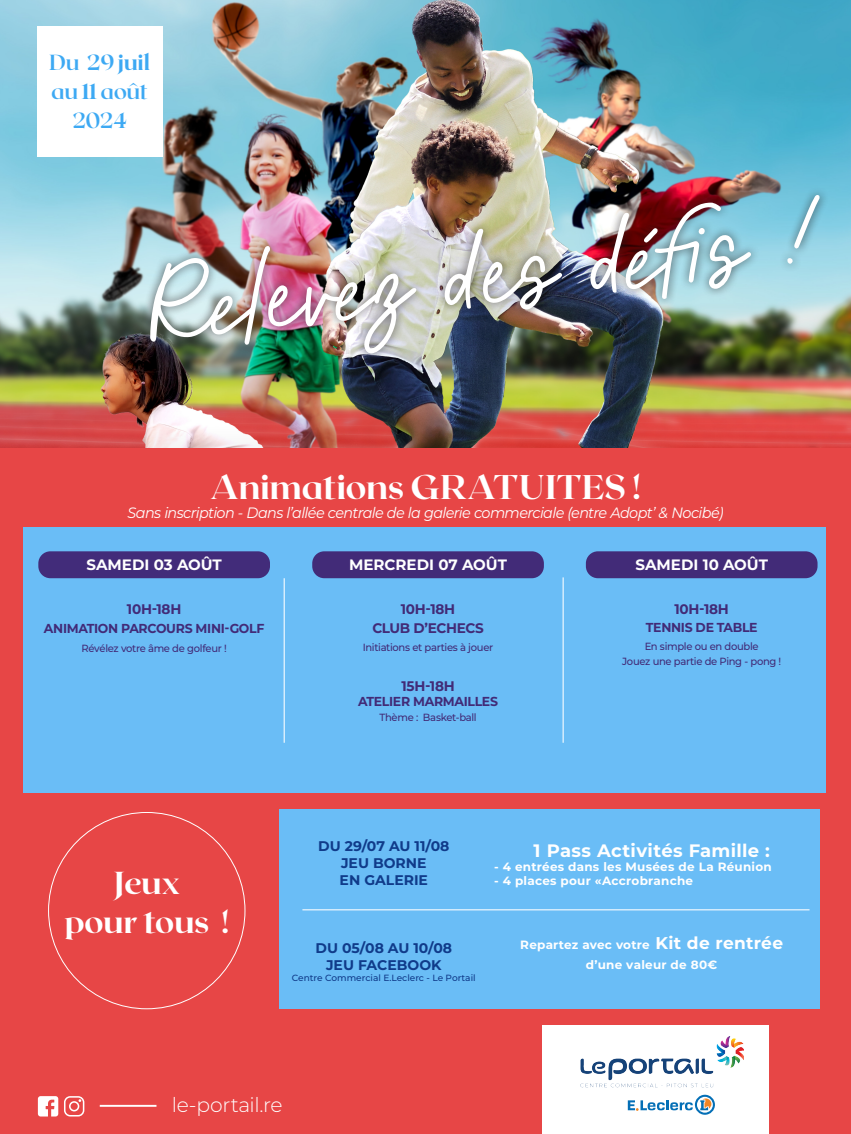
<style>
.page{position:relative;width:851px;height:1134px;background:#fff}
.page>*{position:absolute;margin:0;border:0;box-sizing:border-box;transform-origin:0 0}
.t1{font:123.8px "Meritocracy";color:#fff}
.t2{font:800 34.2px "Roxborough CF";letter-spacing:-.015em;color:#fff}
.t3{font:800 31.7px "Roxborough CF";letter-spacing:-.02em;color:#fff}
.t4{font:700 21.8px/28.8px "Roxborough CF";letter-spacing:-.025em;color:#3da9f3}
.t5{font:300 20.3px "Montserrat";letter-spacing:-.015em;color:#fff}
.t6{font:700 18px "Montserrat";letter-spacing:.015em;color:#fff}
.t7{font:italic 15px "Montserrat";letter-spacing:-.04em;color:#fff;scale:.96 1}
.t8{font:700 15px "Montserrat";color:#fff}
.t9{font:700 14px "Montserrat";color:#103b8a}
.t10{font:700 13.9px/19px "Montserrat";letter-spacing:-.02em;color:#422b77;text-align:center}
.t11{font:700 13.9px "Montserrat";letter-spacing:-.02em;color:#422b78}
.t12{font:700 13px "Montserrat";letter-spacing:-.025em;color:#422b77;scale:.96 1}
.t13{font:700 13px "Montserrat";letter-spacing:-.025em;color:#422b78;scale:.96 1}
.t14{font:700 12px "Montserrat";letter-spacing:.02em;color:#fff}
.t15{font:500 10.4px "Montserrat";letter-spacing:-.03em;color:#422b77;scale:.96 1}
.t16{font:500 10.4px "Montserrat";letter-spacing:-.03em;color:#422b78;scale:.96 1}
.t17{font:500 9px "Montserrat";color:#103b8a}
.s1{font-weight:800}
.s2{font-size:17px}
</style>
<div class="page">
<div style="left:0;top:0;width:850px;height:1134px;background:#e74646"></div>
<img style="left:0;top:0;width:850px;height:447px">
<div style="left:23px;top:527px;width:802px;height:266px;background:#6abdf6"></div>
<hr style="left:100px;top:1105px;width:56px;height:2px;background:#fff">
<svg style="left:64px;top:1096px;width:20px;height:20px"></svg>
<svg style="left:38px;top:1096px;width:20px;height:20px"></svg>
<div style="left:542px;top:1026px;width:226px;height:108px;background:#fff"></div>
<svg style="left:627px;top:1095px;width:87px;height:20px"></svg>
<img style="left:580px;top:1037px;width:163px;height:50px">
<div style="left:38px;top:551px;width:232px;height:27px;background:#422c7a;border-radius:12px"></div>
<div style="left:312px;top:551px;width:232px;height:27px;background:#422b78;border-radius:12px"></div>
<div style="left:141px;top:186px;width:687px;height:177px;background:#231f20;opacity:.75"></div>
<div style="left:37px;top:26px;width:125px;height:131px;background:#fff"></div>
<div style="left:585px;top:551px;width:232px;height:27px;background:#422b78;border-radius:12px"></div>
<hr style="left:283px;top:578px;width:2px;height:165px;background:#fff">
<hr style="left:562px;top:577px;width:1px;height:166px;background:#fff">
<div style="left:279px;top:809px;width:540px;height:200px;background:#6abdf6"></div>
<hr style="left:302px;top:909px;width:507px;height:1px;background:#fff">
<p class="t4" style="left:49px;top:48px;width:102px">Du <span class="s1">29 juil </span>au <span class="s1">11</span> août</p>
<p class="t4" style="left:72px;top:105px;width:56px">2024</p>
<p class="t1" style="left:141px;top:222px;width:680px;rotate:-6deg">Relevez des défis !</p>
<p class="t2" style="left:210px;top:465px;width:432px">Animations GRATUITES !</p>
<p class="t7" style="left:127px;top:503px;width:622px">Sans inscription - Dans l’allée centrale de la galerie commerciale (entre Adopt’ &amp; Nocibé)</p>
<p class="t8" style="left:86px;top:554px;width:137px">SAMEDI 03 AOÛT</p>
<p class="t8" style="left:349px;top:554px;width:159px">MERCREDI 07 AOÛT</p>
<p class="t11" style="left:127px;top:599px;width:56px">10H-18H</p>
<p class="t13" style="left:44px;top:619px;width:231px">ANIMATION PARCOURS MINI-GOLF</p>
<p class="t16" style="left:81px;top:641px;width:153px">Révélez votre âme de golfeur !</p>
<p class="t10" style="left:372px;top:599px;width:113px">10H-18H<br>CLUB D’ECHECS</p>
<p class="t15" style="left:363px;top:640px;width:137px">Initiations et parties à jouer</p>
<p class="t10" style="left:401px;top:676px;width:55px">15H-18H</p>
<p class="t12" style="left:358px;top:692px;width:147px">ATELIER MARMAILLES</p>
<p class="t15" style="left:379px;top:710px;width:103px">Thème : Basket-ball</p>
<p class="t8" style="left:635px;top:554px;width:134px">SAMEDI 10 AOÛT</p>
<p class="t10" style="left:674px;top:599px;width:56px">10H-18H</p>
<p class="t12" style="left:645px;top:618px;width:118px">TENNIS DE TABLE</p>
<p class="t15" style="left:644px;top:639px;width:120px">En simple ou en double</p>
<p class="t15" style="left:622px;top:654px;width:167px">Jouez une partie de Ping - pong !</p>
<p class="t3" style="left:113px;top:862px;width:68px">Jeux</p>
<p class="t3" style="left:64px;top:901px;width:166px">pour tous !</p>
<p class="t9" style="left:318px;top:836px;width:133px">DU 29/07 AU 11/08</p>
<p class="t9" style="left:341px;top:853px;width:87px">JEU BORNE</p>
<p class="t9" style="left:339px;top:870px;width:90px">EN GALERIE</p>
<p class="t9" style="left:315px;top:938px;width:138px">DU 05/08 AU 10/08</p>
<p class="t9" style="left:326px;top:955px;width:117px">JEU FACEBOOK</p>
<p class="t17" style="left:292px;top:971px;width:185px">Centre Commercial E.Leclerc - Le Portail</p>
<p class="t6" style="left:533px;top:837px;width:238px">1 Pass Activités Famille :</p>
<p class="t14" style="left:494px;top:858px;width:279px">- 4 entrées dans les Musées de La Réunion</p>
<p class="t14" style="left:494px;top:872px;width:200px">- 4 places pour «Accrobranche</p>
<p class="t14" style="left:520px;top:936px;width:264px">Repartez avec votre <span class="s2">Kit de rentrée</span></p>
<p class="t14" style="left:586px;top:956px;width:133px">d’une valeur de 80€</p>
<p class="t5" style="left:172px;top:1091px;width:112px">le-portail.re</p>
</div>
